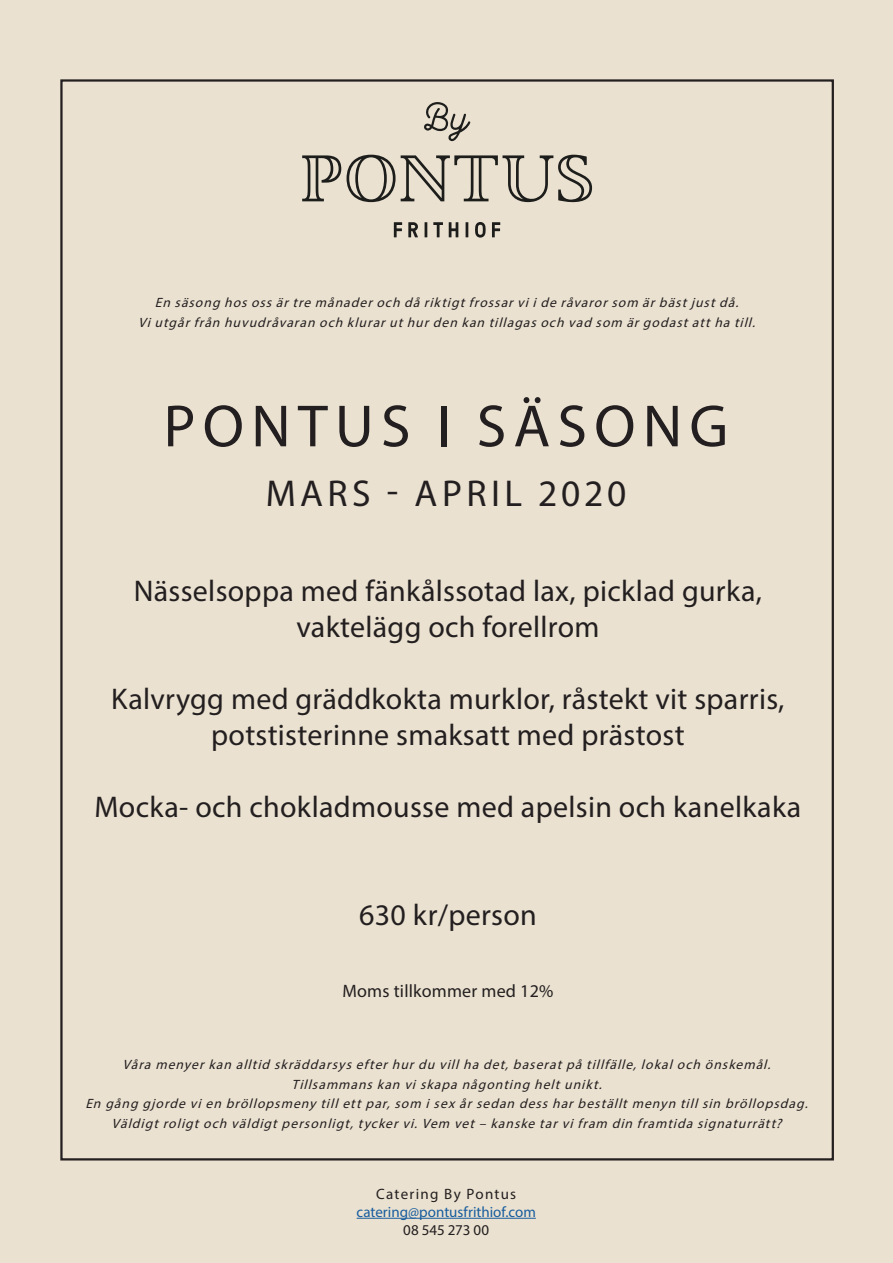
<style>
.page{position:relative;width:893px;height:1263px;background:#eae1d0}
.page>*{position:absolute;margin:0;border:0;box-sizing:border-box;transform-origin:0 0}
.Rubrik{font:60px "Myriad Pro";letter-spacing:.12em;color:#231f20}
.Rubrik-2{font:37.5px "Myriad Pro";letter-spacing:.12em;color:#231f20}
.t1{font:30px "Myriad Pro";letter-spacing:.01em;color:#231f20}
.t2{font:18px "Myriad Pro";letter-spacing:.01em;color:#231f20}
.t3{font:15px/18px "Myriad Pro";color:#175d9e;text-align:center}
.Mellanrubrik{font:italic 13.5px/19.5px "Myriad Pro";color:#231f20;text-align:center}
.s1{color:#231f20}
</style>
<div class="page">
<hr style="left:357px;top:1218px;width:179px;height:1px;background:#175d9e">
<svg style="left:302px;top:155px;width:39px;height:46px"></svg>
<svg style="left:347px;top:155px;width:245px;height:47px"></svg>
<svg style="left:424px;top:102px;width:46px;height:39px"></svg>
<svg style="left:425px;top:222px;width:2px;height:15px"></svg>
<svg style="left:466px;top:222px;width:2px;height:15px"></svg>
<svg style="left:475px;top:222px;width:11px;height:16px"></svg>
<svg style="left:433px;top:222px;width:10px;height:15px"></svg>
<svg style="left:449px;top:222px;width:9px;height:15px"></svg>
<svg style="left:394px;top:222px;width:8px;height:15px"></svg>
<svg style="left:408px;top:222px;width:10px;height:15px"></svg>
<svg style="left:492px;top:222px;width:8px;height:15px"></svg>
<p class="Mellanrubrik" style="left:138px;top:293px;width:623px">En säsong hos oss ärtre månaderoch då riktigtfrossarviide råvarorsom ärbästjustdå.<br>Viutgårfrån huvudråvaran och kluraruthurden kan tillagas och vad som ärgodastattha till.</p>
<p class="Rubrik" style="left:164px;top:389px;width:566px">PONTUS I SÄSONG</p>
<p class="Rubrik-2" style="left:266px;top:471px;width:362px">MARS - APRIL 2020</p>
<p class="t1" style="left:134px;top:573px;width:630px">Nässelsoppa med fänkålssotad lax, picklad gurka,</p>
<p class="t1" style="left:296px;top:609px;width:305px">vaktelägg och forellrom</p>
<p class="t1" style="left:111px;top:681px;width:675px">Kalvrygg med gräddkokta murklor, råstekt vit sparris,</p>
<p class="t1" style="left:211px;top:717px;width:475px">potstisterinne smaksatt med prästost</p>
<p class="t1" style="left:94px;top:789px;width:709px">Mocka- och chokladmousse med apelsin och kanelkaka</p>
<p class="t1" style="left:359px;top:897px;width:179px">630 kr/person</p>
<p class="t2" style="left:342px;top:980px;width:212px">Moms tillkommer med 12%</p>
<p class="Mellanrubrik" style="left:123px;top:1055px;width:654px">Våra menyerkan alltid skräddarsys efterhurdu villha det,baseratpå tillfälle,lokaloch önskemål.</p>
<p class="Mellanrubrik" style="left:291px;top:1074px;width:316px">Tillsammans kan viskapa någonting heltunikt.</p>
<p class="Mellanrubrik" style="left:85px;top:1094px;width:728px">En gång gjorde vien bröllopsmeny tillettpar,som isex årsedan dess harbeställtmenyn tillsin bröllopsdag.</p>
<p class="Mellanrubrik" style="left:112px;top:1113px;width:676px">Väldigtroligtoch väldigtpersonligt,tyckervi.Vem vet– kanske tarvifram din framtida signaturrätt?</p>
<p class="t3" style="left:357px;top:1184px;width:181px"><span class="s1">Catering By Pontus </span>catering@pontusfrithiof.com<br><span class="s1">08 545 273 00</span></p>
</div>
